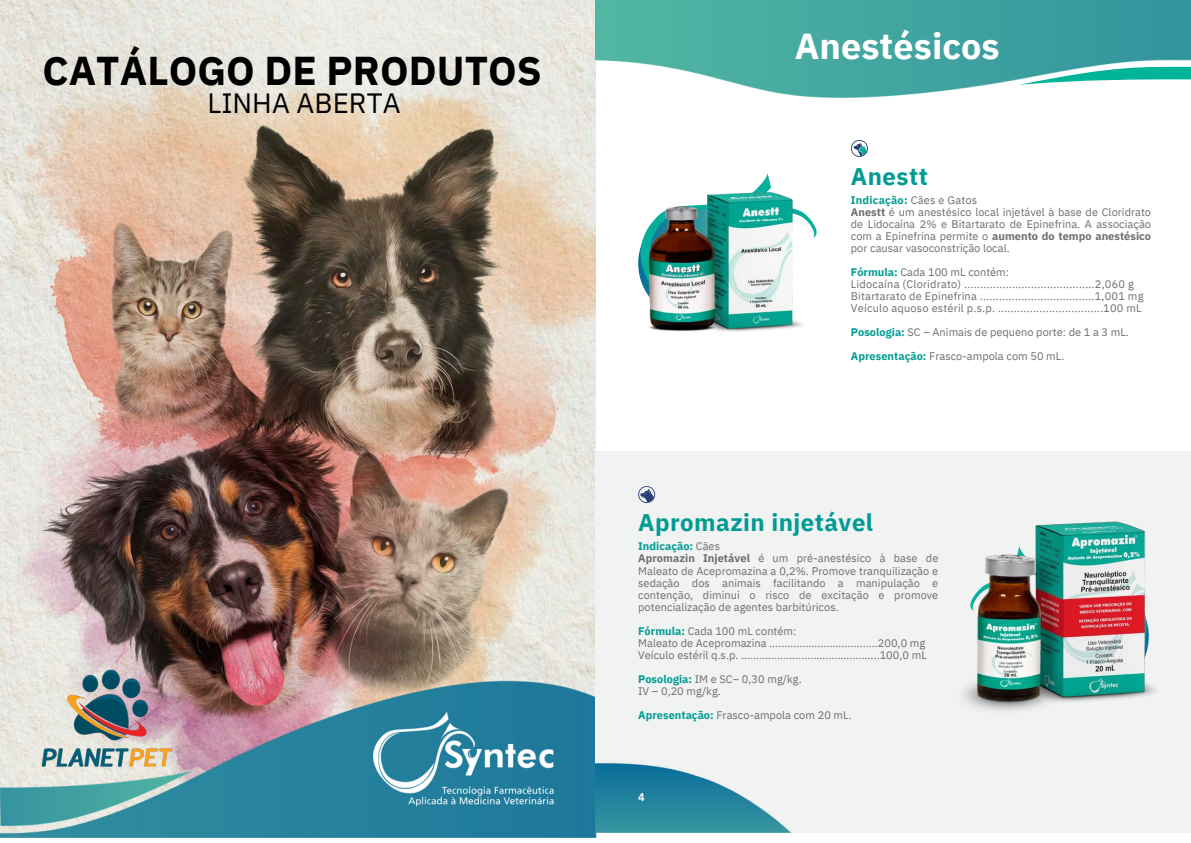
<style>
.page{position:relative;width:1191px;height:843px;background:#fff}
.page>*{position:absolute;margin:0;border:0;box-sizing:border-box;transform-origin:0 0}
.t1{font:700 40.1px "IBM Plex Sans";color:#000}
.t2{font:700 36px "IBM Plex Sans";color:#fff}
.t3{font:27.8px "IBM Plex Sans";color:#000}
.t4{font:700 24px "IBM Plex Sans";letter-spacing:.02em;color:#009c93}
.t5{font:11px/12px "IBM Plex Sans";color:#6d6e70;text-align:justify}
.t6{font:11px/12px "IBM Plex Sans";letter-spacing:.02em;color:#6d6e70}
.t7{font:700 11px "IBM Plex Sans";letter-spacing:.01em;color:#009c93}
.t8{font:700 11px "IBM Plex Sans";color:#fff}
.s1{font-weight:400;color:#6d6e70}
.s2{font-weight:700}
.s3{font-weight:700;color:#009c93}
</style>
<div class="page">
<img style="left:0;top:0;width:596px;height:675px">
<img style="left:0;top:675px;width:597px;height:163px">
<img style="left:35px;top:648px;width:144px;height:144px">
<img style="left:595px;top:446px;width:595px;height:391px">
<img style="left:595px;top:0;width:595px;height:107px">
<img style="left:638px;top:184px;width:178px;height:148px">
<svg style="left:850px;top:140px;width:17px;height:17px"></svg>
<img style="left:930px;top:502px;width:258px;height:226px">
<svg style="left:638px;top:486px;width:17px;height:17px"></svg>
<svg style="left:1018px;top:67px;width:172px;height:18px"></svg>
<p class="t1" style="left:43px;top:43px;width:501px">CATÁLOGO DE PRODUTOS</p>
<p class="t3" style="left:207px;top:84px;width:195px">LINHA ABERTA</p>
<p class="t2" style="left:794px;top:22px;width:206px">Anestésicos</p>
<p class="t4" style="left:850px;top:160px;width:79px">Anestt</p>
<p class="t7" style="left:850px;top:193px;width:128px">Indicação: <span class="s1">Cães e Gatos</span></p>
<h4 class="t5" style="left:850px;top:206px;width:301px"><span class="s2">Anestt</span> é um anestésico local injetável à base de Cloridrato de Lidocaína 2% e Bitartarato de Epinefrina. A associação com a Epinefrina permite o <span class="s2">aumento do tempo anestésico </span>por causar vasoconstrição local.</h4>
<p class="t5" style="left:850px;top:266px;width:160px"><span class="s3">Fórmula:</span> Cada 100 mL contém:</p>
<p class="t6" style="left:850px;top:278px;width:294px">Lidocaína (Cloridrato) .........................................2,060 g<br>Bitartarato de Epinefrina ....................................1,001 mg<br>Veículo aquoso estéril p.s.p. .................................100 mL</p>
<p class="t5" style="left:850px;top:326px;width:279px"><span class="s3">Posologia:</span> SC – Animais de pequeno porte: de 1 a 3 mL.</p>
<p class="t5" style="left:850px;top:350px;width:215px"><span class="s3">Apresentação:</span> Frasco-ampola com 50 mL.</p>
<p class="t4" style="left:638px;top:506px;width:236px">Apromazin injetável</p>
<p class="t7" style="left:638px;top:539px;width:83px">Indicação: <span class="s1">Cães</span></p>
<p class="t5" style="left:638px;top:552px;width:301px"><span class="s2">Apromazin Injetável</span> é um pré-anestésico à base de Maleato de Acepromazina a 0,2%. Promove tranquilização e sedação dos animais facilitando a manipulação e contenção, diminui o risco de excitação e promove potencialização de agentes barbitúricos.</p>
<p class="t5" style="left:638px;top:624px;width:160px"><span class="s3">Fórmula:</span> Cada 100 mL contém:</p>
<p class="t5" style="left:638px;top:636px;width:290px">Maleato de Acepromazina ....................................200,0 mg<br>Veículo estéril q.s.p. ..............................................100,0 mL</p>
<p class="t5" style="left:638px;top:672px;width:165px"><span class="s3">Posologia:</span> IM e SC– 0,30 mg/kg.</p>
<p class="t5" style="left:638px;top:684px;width:84px">IV – 0,20 mg/kg.</p>
<p class="t5" style="left:638px;top:708px;width:215px"><span class="s3">Apresentação:</span> Frasco-ampola com 20 mL.</p>
<p class="t8" style="left:638px;top:789px;width:8px">4</p>
</div>
